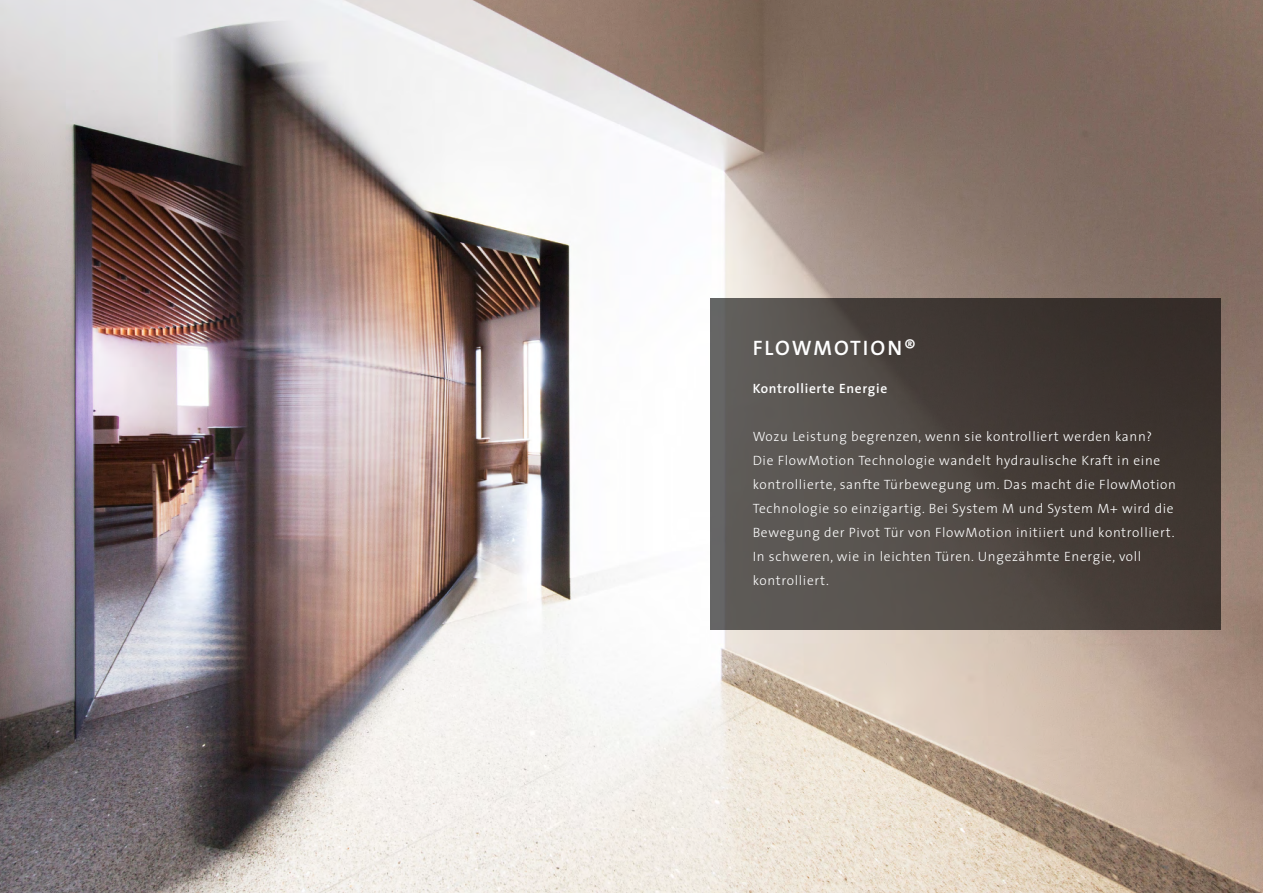
<style>
.page{position:relative;width:1263px;height:893px;background:#fff}
.page>*{position:absolute;margin:0;border:0;box-sizing:border-box;transform-origin:0 0}
.t1{font:600 21px "The Sans";letter-spacing:.09em;color:#fff}
.t2{font:300 13.5px/24px "The Sans";letter-spacing:.05em;color:#fff}
.t3{font:600 13.5px "The Sans";letter-spacing:.05em;color:#fff}
</style>
<div class="page">
<img style="left:0;top:0;width:1263px;height:893px">
<svg style="left:710px;top:298px;width:510px;height:331px;background:#4c4541"></svg>
<h1 class="t1" style="left:753px;top:331px;width:165px">FLOWMOTION®</h1>
<p class="t3" style="left:753px;top:377px;width:136px">Kontrollierte Energie</p>
<p class="t2" style="left:753px;top:423px;width:425px">Wozu Leistung begrenzen, wenn sie kontrolliert werden kann?<br>Die FlowMotion Technologie wandelt hydraulische Kraft in eine kontrollierte, sanfte Türbewegung um. Das macht die FlowMotion Technologie so einzigartig. Bei System M und System M+ wird die Bewegung der Pivot Tür von FlowMotion initiiert und kontrolliert.<br>In schweren, wie in leichten Türen. Ungezähmte Energie, voll kontrolliert.</p>
</div>
